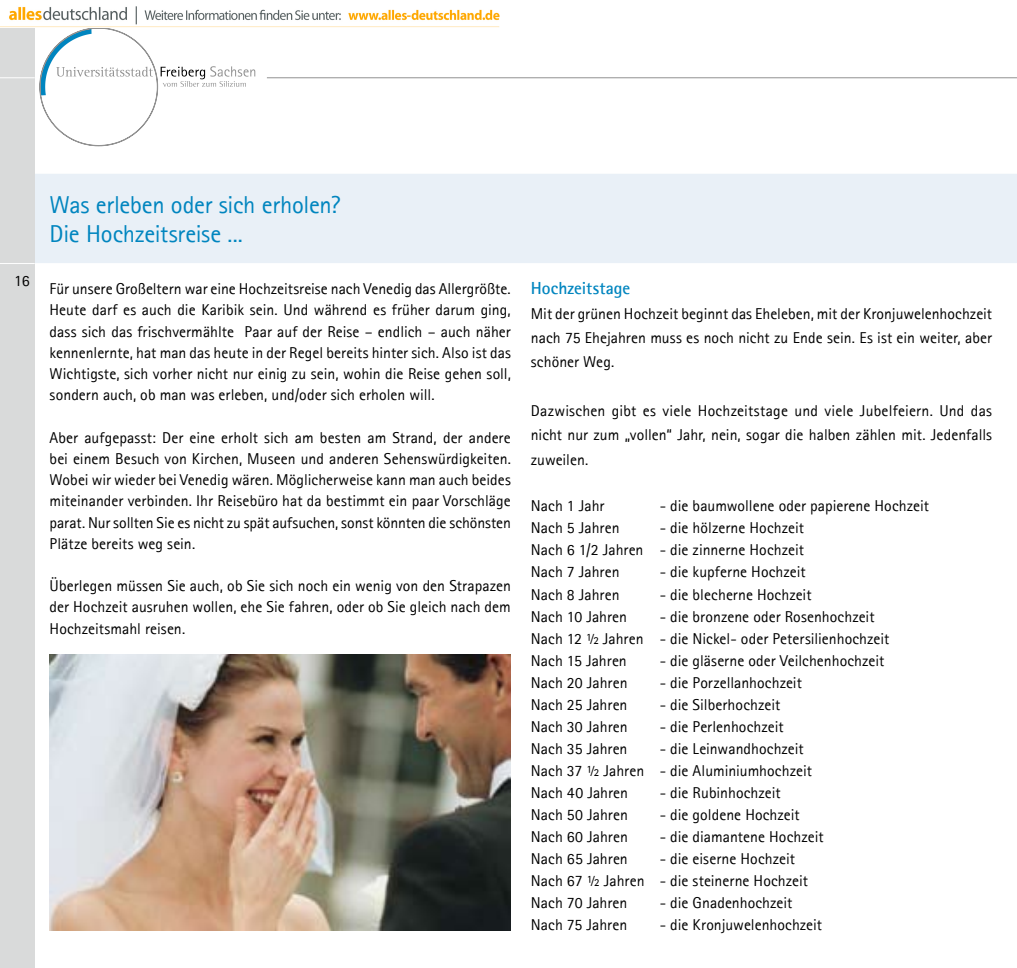
<style>
.page{position:relative;width:1017px;height:968px;background:#fff}
.page>*{position:absolute;margin:0;border:0;box-sizing:border-box;transform-origin:0 0}
.t1{font:24.5px/29.4px "AT Rotis Sans Serif";letter-spacing:-.01em;color:#0085bf}
.t2{font:700 17.5px "AT Rotis Sans Serif";letter-spacing:.005em;color:#0085bf}
.t3{font:15.75px/21.2px "AT Rotis Sans Serif";color:#000;text-align:justify}
</style>
<div class="page">
<hr style="left:267px;top:77px;width:750px;height:1px;background:#929292">
<div style="left:35px;top:174px;width:982px;height:89px;background:#e9f0f7"></div>
<div style="left:0;top:0;width:35px;height:967px;background:#d9dada"></div>
<hr style="left:0;top:77px;width:35px;height:1px;background:#fff">
<hr style="left:0;top:263px;width:35px;height:1px;background:#fff">
<svg style="left:40px;top:28px;width:215px;height:118px"></svg>
<img style="left:50px;top:654px;width:461px;height:276px">
<img style="left:0;top:0;width:500px;height:27px">
<p class="t3" style="left:14px;top:270px;width:17px">1 6</p>
<h1 class="t1" style="left:50px;top:190px;width:292px">Was erleben oder sich erholen?<br>Die Hochzeitsreise ...</h1>
<p class="t3" style="left:50px;top:278px;width:463px">Für unsere Großeltern war eine Hochzeitsreise nach Venedig das Allergrößte.<br>Heute darf es auch die Karibik sein. Und während es früher darum ging, dass sich das frischvermählte Paar auf der Reise – endlich – auch näher kennenlernte, hat man das heute in der Regel bereits hinter sich. Also ist das Wichtigste, sich vorher nicht nur einig zu sein, wohin die Reise gehen soll, sondern auch, ob man was erleben, und/oder sich erholen will.</p>
<p class="t3" style="left:50px;top:426px;width:463px">Aber aufgepasst: Der eine erholt sich am besten am Strand, der andere bei einem Besuch von Kirchen, Museen und anderen Sehenswürdigkeiten.<br>Wobei wir wieder bei Venedig wären. Möglicherweise kann man auch beides miteinander verbinden. Ihr Reisebüro hat da bestimmt ein paar Vorschläge parat. Nur sollten Sie es nicht zu spät aufsuchen, sonst könnten die schönsten Plätze bereits weg sein.</p>
<p class="t3" style="left:50px;top:575px;width:463px">Überlegen müssen Sie auch, ob Sie sich noch ein wenig von den Strapazen der Hochzeit ausruhen wollen, ehe Sie fahren, oder ob Sie gleich nach dem Hochzeitsmahl reisen.</p>
<p class="t2" style="left:531px;top:277px;width:101px">Hochzeitstage</p>
<p class="t3" style="left:531px;top:301px;width:463px;line-height:24.3px">Mit der grünen Hochzeit beginnt das Eheleben, mit der Kronjuwelenhochzeit nach 75 Ehejahren muss es noch nicht zu Ende sein. Es ist ein weiter, aber schöner Weg.</p>
<p class="t3" style="left:531px;top:398px;width:463px;line-height:24.3px">Dazwischen gibt es viele Hochzeitstage und viele Jubelfeiern. Und das nicht nur zum „vollen“ Jahr, nein, sogar die halben zählen mit. Jedenfalls zuweilen.</p>
<p class="t3" style="left:531px;top:495px;width:75px">Nach 1 Jahr</p>
<p class="t3" style="left:660px;top:495px;width:271px">- die baumwollene oder papierene Hochzeit</p>
<p class="t3" style="left:531px;top:517px;width:90px">Nach 5 Jahren</p>
<p class="t3" style="left:531px;top:516px;width:275px;line-height:22.1px;text-indent:129px">- die hölzerne Hochzeit Nach 6 1/2 Jahren - die zinnerne Hochzeit Nach 7 Jahren</p>
<p class="t3" style="left:660px;top:561px;width:148px">- die kupferne Hochzeit</p>
<p class="t3" style="left:531px;top:583px;width:90px">Nach 8 Jahren</p>
<p class="t3" style="left:660px;top:583px;width:153px">- die blecherne Hochzeit</p>
<p class="t3" style="left:531px;top:605px;width:98px">Nach 1 0 Jahren</p>
<p class="t3" style="left:531px;top:605px;width:360px;line-height:22.1px;text-align:left;text-indent:129px">- die bronzene oder Rosenhochzeit<br>Nach 12 ½ Jahren - die Nickel- oder Petersilienhochzeit<br>Nach 1 5 Jahren</p>
<p class="t3" style="left:660px;top:649px;width:226px">- die gläserne oder Veilchenhochzeit</p>
<p class="t3" style="left:531px;top:671px;width:98px">Nach 20 Jahren</p>
<p class="t3" style="left:660px;top:671px;width:144px">- die Porzellanhochzeit</p>
<p class="t3" style="left:531px;top:693px;width:98px">Nach 25 Jahren</p>
<p class="t3" style="left:660px;top:693px;width:122px">- die Silberhochzeit</p>
<p class="t3" style="left:531px;top:715px;width:98px">Nach 30 Jahren</p>
<p class="t3" style="left:660px;top:715px;width:125px">- die Perlenhochzeit</p>
<p class="t3" style="left:531px;top:737px;width:98px">Nach 35 Jahren</p>
<p class="t3" style="left:531px;top:737px;width:283px;line-height:22.1px;text-align:left;text-indent:129px">- die Leinwandhochzeit<br>Nach 37 ½ Jahren - die Aluminiumhochzeit<br>Nach 40 Jahren</p>
<p class="t3" style="left:660px;top:782px;width:123px">- die Rubinhochzeit</p>
<p class="t3" style="left:531px;top:804px;width:99px">Nach 50 Jahren</p>
<p class="t3" style="left:660px;top:804px;width:142px">- die goldene Hochzeit</p>
<p class="t3" style="left:531px;top:826px;width:99px">Nach 60 Jahren</p>
<p class="t3" style="left:660px;top:826px;width:165px">- die diamantene Hochzeit</p>
<p class="t3" style="left:531px;top:848px;width:99px">Nach 65 Jahren</p>
<p class="t3" style="left:531px;top:847px;width:279px;line-height:22.1px;text-align:left;text-indent:129px">- die eiserne Hochzeit<br>Nach 67 ½ Jahren - die steinerne Hochzeit<br>Nach 70 Jahren</p>
<p class="t3" style="left:660px;top:892px;width:134px">- die Gnadenhochzeit</p>
<p class="t3" style="left:531px;top:914px;width:98px">Nach 75 Jahren</p>
<p class="t3" style="left:660px;top:914px;width:164px">- die Kronjuwelenhochzeit</p>
</div>
